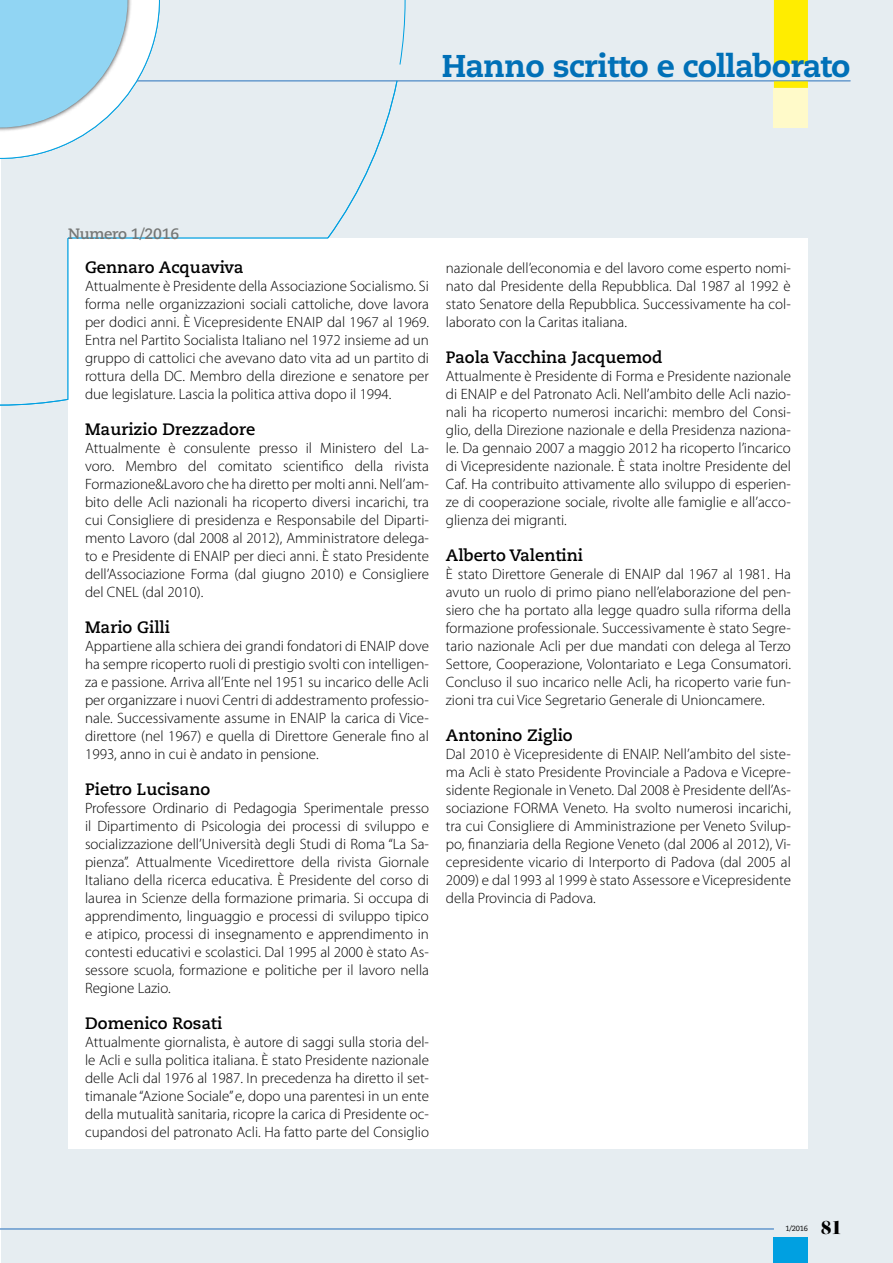
<style>
.page{position:relative;width:893px;height:1263px;background:#fff}
.page>*{position:absolute;margin:0;border:0;box-sizing:border-box;transform-origin:0 0}
.t1{font:800 31.5px "Caecilia LT Std";letter-spacing:-.02em;color:#0070b7}
.t2{font:21px "Kepler Std Black Disp";color:#000}
.t3{font:700 16.5px "Caecilia LT Std";color:#000}
.t4{font:300 15px/18px "Myriad Pro";color:#000;text-align:justify}
.t5{font:700 15px "Caecilia LT Std";letter-spacing:-.02em;color:#757776}
.t6{font:7.5px "Caecilia LT Std";color:#000}
</style>
<div class="page">
<div style="left:1px;top:0;width:892px;height:1263px;background:#e6edf1"></div>
<div style="left:774px;top:1237px;width:34px;height:26px;background:#00a0e1"></div>
<div style="left:774px;top:88px;width:34px;height:40px;background:#fffac9"></div>
<svg style="left:774px;top:0;width:34px;height:88px"></svg>
<hr style="left:0;top:0;width:1px;height:1263px;background:#e6edf1">
<hr style="left:0;top:1228px;width:774px;height:1px;background:#6398cd">
<hr style="left:0;top:80px;width:850px;height:1px;background:#6398cd">
<svg style="left:0;top:0;width:406px;height:82px"></svg>
<div style="left:68px;top:238px;width:740px;height:910px;background:#fff"></div>
<svg style="left:0;top:80px;width:398px;height:326px"></svg>
<h1 class="t1" style="left:442px;top:46px;width:410px">Hanno scritto e collaborato</h1>
<p class="t5" style="left:68px;top:225px;width:113px">Numero 1/2016</p>
<p class="t3" style="left:85px;top:258px;width:160px">Gennaro Acquaviva</p>
<p class="t4" style="left:85px;top:277px;width:345px">Attualmente è Presidente della Associazione Socialismo. Si forma nelle organizzazioni sociali cattoliche, dove lavora per dodici anni. È Vicepresidente ENAIP dal 1967 al 1969.<br>Entra nel Partito Socialista Italiano nel 1972 insieme ad un gruppo di cattolici che avevano dato vita ad un partito di rottura della DC. Membro della direzione e senatore per due legislature. Lascia la politica attiva dopo il 1994.</p>
<p class="t3" style="left:85px;top:420px;width:172px">Maurizio Drezzadore</p>
<p class="t4" style="left:85px;top:439px;width:345px">Attualmente è consulente presso il Ministero del La&shy;voro. Membro del comitato scientifico della rivista Formazione&amp;Lavoro che ha diretto per molti anni. Nell’am&shy;bito delle Acli nazionali ha ricoperto diversi incarichi, tra cui Consigliere di presidenza e Responsabile del Diparti&shy;mento Lavoro (dal 2008 al 2012), Amministratore delega&shy;to e Presidente di ENAIP per dieci anni. È stato Presidente dell’Associazione Forma (dal giugno 2010) e Consigliere del CNEL (dal 2010).</p>
<p class="t3" style="left:85px;top:618px;width:86px">Mario Gilli</p>
<p class="t4" style="left:85px;top:637px;width:345px">Appartiene alla schiera dei grandi fondatori di ENAIP dove ha sempre ricoperto ruoli di prestigio svolti con intelligen&shy;za e passione. Arriva all’Ente nel 1951 su incarico delle Acli per organizzare i nuovi Centri di addestramento professio&shy;nale. Successivamente assume in ENAIP la carica di Vice&shy;direttore (nel 1967) e quella di Direttore Generale fino al 1993, anno in cui è andato in pensione.</p>
<p class="t3" style="left:85px;top:780px;width:127px">Pietro Lucisano</p>
<p class="t4" style="left:85px;top:799px;width:345px">Professore Ordinario di Pedagogia Sperimentale presso il Dipartimento di Psicologia dei processi di sviluppo e socializzazione dell’Università degli Studi di Roma “La Sa&shy;pienza”. Attualmente Vicedirettore della rivista Giornale Italiano della ricerca educativa. È Presidente del corso di laurea in Scienze della formazione primaria. Si occupa di apprendimento, linguaggio e processi di sviluppo tipico e atipico, processi di insegnamento e apprendimento in contesti educativi e scolastici. Dal 1995 al 2000 è stato As&shy;sessore scuola, formazione e politiche per il lavoro nella Regione Lazio.</p>
<p class="t3" style="left:85px;top:1014px;width:139px">Domenico Rosati</p>
<p class="t4" style="left:85px;top:1033px;width:345px">Attualmente giornalista, è autore di saggi sulla storia del&shy;le Acli e sulla politica italiana. È stato Presidente nazionale delle Acli dal 1976 al 1987. In precedenza ha diretto il set&shy;timanale “Azione Sociale” e, dopo una parentesi in un ente della mutualità sanitaria, ricopre la carica di Presidente oc&shy;cupandosi del patronato Acli. Ha fatto parte del Consiglio</p>
<p class="t4" style="left:446px;top:259px;width:346px">nazionale dell’economia e del lavoro come esperto nomi&shy;nato dal Presidente della Repubblica. Dal 1987 al 1992 è stato Senatore della Repubblica. Successivamente ha col&shy;laborato con la Caritas italiana.</p>
<p class="t3" style="left:446px;top:348px;width:218px">Paola Vacchina Jacquemod</p>
<p class="t4" style="left:446px;top:367px;width:347px">Attualmente è Presidente di Forma e Presidente nazionale di ENAIP e del Patronato Acli. Nell’ambito delle Acli nazio&shy;nali ha ricoperto numerosi incarichi: membro del Consi&shy;glio, della Direzione nazionale e della Presidenza naziona&shy;le. Da gennaio 2007 a maggio 2012 ha ricoperto l’incarico di Vicepresidente nazionale. È stata inoltre Presidente del Caf. Ha contribuito attivamente allo sviluppo di esperien&shy;ze di cooperazione sociale, rivolte alle famiglie e all’acco&shy;glienza dei migranti.</p>
<p class="t3" style="left:446px;top:546px;width:138px">Alberto Valentini</p>
<p class="t4" style="left:446px;top:565px;width:347px">È stato Direttore Generale di ENAIP dal 1967 al 1981. Ha avuto un ruolo di primo piano nell’elaborazione del pen&shy;siero che ha portato alla legge quadro sulla riforma della formazione professionale. Successivamente è stato Segre&shy;tario nazionale Acli per due mandati con delega al Terzo Settore, Cooperazione, Volontariato e Lega Consumatori.<br>Concluso il suo incarico nelle Acli, ha ricoperto varie fun&shy;zioni tra cui Vice Segretario Generale di Unioncamere.</p>
<p class="t3" style="left:446px;top:726px;width:128px">Antonino Ziglio</p>
<p class="t4" style="left:446px;top:745px;width:346px">Dal 2010 è Vicepresidente di ENAIP. Nell’ambito del siste&shy;ma Acli è stato Presidente Provinciale a Padova e Vicepre&shy;sidente Regionale in Veneto. Dal 2008 è Presidente dell’As&shy;sociazione FORMA Veneto. Ha svolto numerosi incarichi, tra cui Consigliere di Amministrazione per Veneto Svilup&shy;po, finanziaria della Regione Veneto (dal 2006 al 2012), Vi&shy;cepresidente vicario di Interporto di Padova (dal 2005 al 2009) e dal 1993 al 1999 è stato Assessore e Vicepresidente della Provincia di Padova.</p>
<p class="t6" style="left:785px;top:1224px;width:24px">1/2016</p>
<h2 class="t2" style="left:821px;top:1215px;width:23px">81</h2>
</div>
